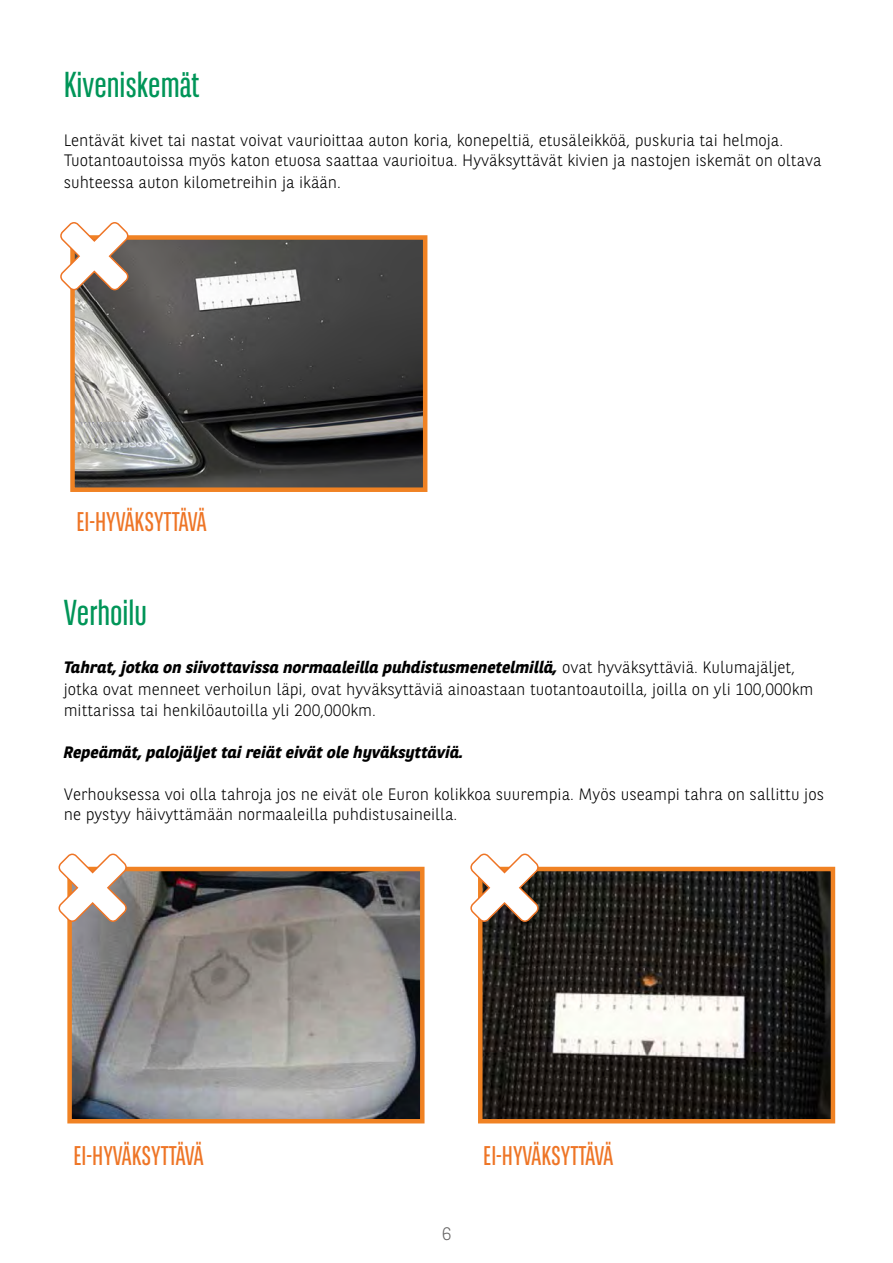
<style>
.page{position:relative;width:893px;height:1263px;background:#fff}
.page>*{position:absolute;margin:0;border:0;box-sizing:border-box;transform-origin:0 0}
.t1{font:36px "BNPP Sans Condensed";color:#009558}
.t2{font:27px "BNPP Sans Condensed";color:#ee7526}
.t3{font:300 18px "BNPP Sans";color:#646363}
.t4{font:300 16.5px/21px "BNPP Sans";color:#000}
.t5{font:italic 700 16.5px "BNPP Sans";color:#000}
.s1{font-weight:700;font-style:italic}
</style>
<div class="page">
<img style="left:75px;top:240px;width:347px;height:247px">
<div style="left:70px;top:235px;width:357px;height:257px;border:4px solid #f08223"></div>
<svg style="left:60px;top:222px;width:69px;height:69px"></svg>
<img style="left:72px;top:872px;width:348px;height:246px">
<div style="left:67px;top:867px;width:358px;height:256px;border:4px solid #f08223"></div>
<img style="left:483px;top:872px;width:347px;height:246px">
<div style="left:478px;top:867px;width:357px;height:256px;border:4px solid #f08223"></div>
<svg style="left:58px;top:853px;width:70px;height:70px"></svg>
<svg style="left:470px;top:853px;width:69px;height:70px"></svg>
<h1 class="t1" style="left:64px;top:65px;width:137px">Kiveniskemät</h1>
<p class="t4" style="left:64px;top:129px;width:759px">Lentävät kivet tai nastat voivat vaurioittaa auton koria, konepeltiä, etusäleikköä, puskuria tai helmoja.<br>Tuotantoautoissa myös katon etuosa saattaa vaurioitua. Hyväksyttävät kivien ja nastojen iskemät on oltava suhteessa auton kilometreihin ja ikään.</p>
<h2 class="t2" style="left:76px;top:507px;width:132px">EI-HYVÄKSYTTÄVÄ</h2>
<h1 class="t1" style="left:64px;top:593px;width:85px">Verhoilu</h1>
<p class="t4" style="left:64px;top:656px;width:751px;line-height:21.5px"><span class="s1">Tahrat, jotka on siivottavissa normaaleilla puhdistusmenetelmillä,</span> ovat hyväksyttäviä. Kulumajäljet, jotka ovat menneet verhoilun läpi, ovat hyväksyttäviä ainoastaan tuotantoautoilla, joilla on yli 100,000km mittarissa tai henkilöautoilla yli 200,000km.</p>
<p class="t5" style="left:64px;top:741px;width:401px">Repeämät, palojäljet tai reiät eivät ole hyväksyttäviä.</p>
<p class="t4" style="left:64px;top:783px;width:762px;line-height:20.4px">Verhouksessa voi olla tahroja jos ne eivät ole Euron kolikkoa suurempia. Myös useampi tahra on sallittu jos ne pystyy häivyttämään normaaleilla puhdistusaineilla.</p>
<h2 class="t2" style="left:73px;top:1141px;width:132px">EI-HYVÄKSYTTÄVÄ</h2>
<h2 class="t2" style="left:483px;top:1141px;width:132px">EI-HYVÄKSYTTÄVÄ</h2>
<p class="t3" style="left:442px;top:1222px;width:11px">6</p>
</div>
